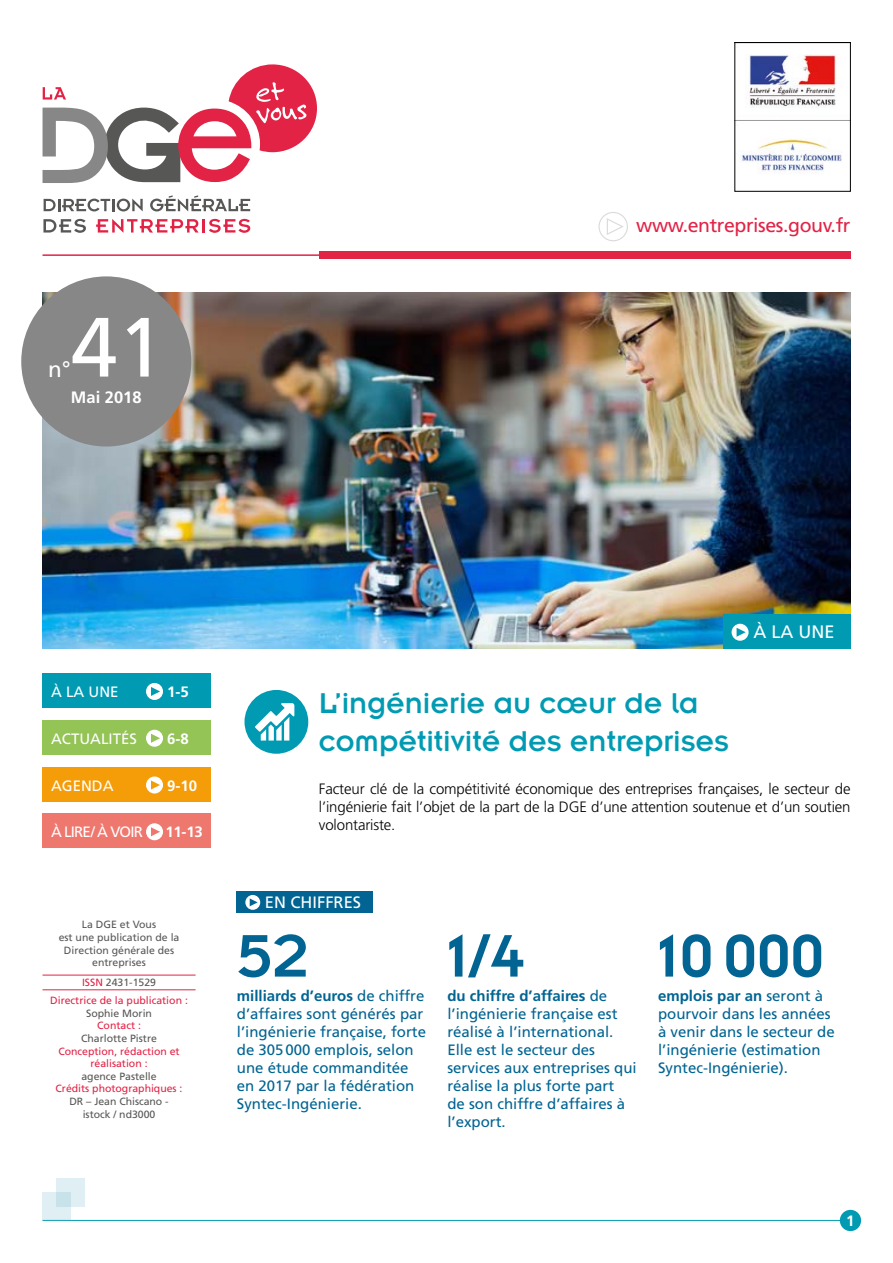
<style>
.page{position:relative;width:893px;height:1263px;background:#fff}
.page>*{position:absolute;margin:0;border:0;box-sizing:border-box;transform-origin:0 0}
.t1{font:84px "Frutiger";color:#fff}
.Chiffres{font:66px "Insignia";color:#016492}
.Titre{font:31.5px/37.8px "Insignia";color:#009bb3}
.t2{font:22.5px "Frutiger";color:#fff}
.Titre_actus{font:19.5px "Frutiger";letter-spacing:-.02em;color:#e22346}
.t3{font:18px "Frutiger";color:#fff}
.t4{font:700 16.5px "Frutiger";color:#fff}
.t5{font:16.5px "Frutiger";color:#fff}
.texte_chiffres{font:15px/18px "Frutiger";color:#016492}
.Texte{font:300 15px/18px "Frutiger";letter-spacing:-.01em;color:#000;text-align:justify}
.t6{font:15px "Frutiger";color:#fff}
.t7{font:700 15px "Frutiger";color:#fff}
.t8{font:15px "Frutiger";letter-spacing:-.06em;color:#fff}
.Titre_actus-2{font:10.5px/12.6px "Frutiger";color:#575756;text-align:center}
.Titre_actus-3{font:10.5px/12.6px "Frutiger";color:#e22346;text-align:center}
.s1{color:#e22346}
.s2{color:#575756}
.s3{font-weight:700}
</style>
<div class="page">
<img style="left:43px;top:293px;width:807px;height:355px">
<svg style="left:44px;top:199px;width:99px;height:12px"></svg>
<svg style="left:150px;top:195px;width:100px;height:16px"></svg>
<svg style="left:43px;top:219px;width:43px;height:14px"></svg>
<svg style="left:96px;top:219px;width:103px;height:14px"></svg>
<hr style="left:202px;top:219px;width:3px;height:14px;background:#e22346">
<svg style="left:209px;top:219px;width:41px;height:14px"></svg>
<svg style="left:43px;top:64px;width:274px;height:119px"></svg>
<hr style="left:43px;top:254px;width:278px;height:2px;background:#e22346">
<hr style="left:43px;top:1220px;width:797px;height:1px;background:#009bb3">
<div style="left:43px;top:674px;width:168px;height:34px;background:#009bb3"></div>
<svg style="left:146px;top:683px;width:17px;height:17px"></svg>
<div style="left:43px;top:720px;width:168px;height:34px;background:#94c356"></div>
<svg style="left:146px;top:730px;width:17px;height:17px"></svg>
<div style="left:43px;top:767px;width:168px;height:34px;background:#f59d08"></div>
<svg style="left:146px;top:776px;width:17px;height:17px"></svg>
<div style="left:43px;top:814px;width:168px;height:34px;background:#ee776e"></div>
<svg style="left:146px;top:823px;width:17px;height:17px"></svg>
<div style="left:244px;top:690px;width:64px;height:64px;background:#009bb3;border-radius:50%"></div>
<svg style="left:255px;top:703px;width:39px;height:37px"></svg>
<div style="left:237px;top:891px;width:136px;height:21px;background:#016492"></div>
<svg style="left:245px;top:895px;width:15px;height:15px"></svg>
<div style="left:319px;top:251px;width:532px;height:8px;background:#e22346"></div>
<svg style="left:43px;top:1192px;width:28px;height:29px"></svg>
<svg style="left:57px;top:1178px;width:28px;height:28px"></svg>
<div style="left:840px;top:1210px;width:21px;height:21px;background:#009bb3;border-radius:50%"></div>
<hr style="left:43px;top:975px;width:153px;height:1px;background:#e22346">
<hr style="left:43px;top:989px;width:153px;height:1px;background:#e22346">
<div style="left:723px;top:614px;width:128px;height:34px;background:#009bb3"></div>
<svg style="left:732px;top:624px;width:17px;height:17px"></svg>
<svg style="left:598px;top:212px;width:30px;height:29px"></svg>
<div style="left:21px;top:276px;width:170px;height:170px;background:#878787;border-radius:50%"></div>
<img style="left:737px;top:54px;width:112px;height:120px">
<div style="left:735px;top:42px;width:116px;height:150px;border:1px solid #000"></div>
<p class="t1" style="left:71px;top:298px;width:95px">41</p>
<p class="t4" style="left:71px;top:388px;width:72px">Mai 2018</p>
<p class="t2" style="left:48px;top:355px;width:24px">n°</p>
<p class="t4" style="left:55px;top:388px;width:105px">Octobre 2014</p>
<p class="Titre_actus" style="left:636px;top:214px;width:216px">www.entreprises.gouv.fr</p>
<p class="t6" style="left:51px;top:683px;width:69px">À LA UNE</p>
<p class="t7" style="left:167px;top:683px;width:23px">1-5</p>
<p class="t6" style="left:51px;top:730px;width:87px">ACTUALITÉS</p>
<p class="t7" style="left:167px;top:730px;width:23px">6-8</p>
<p class="t6" style="left:51px;top:776px;width:64px">AGENDA</p>
<p class="t7" style="left:167px;top:776px;width:32px">9-10</p>
<p class="t8" style="left:51px;top:823px;width:93px">À LIRE/ À VOIR</p>
<p class="t7" style="left:165px;top:823px;width:39px">11-13</p>
<p class="Titre_actus-2" style="left:59px;top:918px;width:122px">La DGE et Vous<br>est une publication de la<br>Direction générale des entreprises</p>
<p class="Titre_actus-2" style="left:82px;top:976px;width:76px"><span class="s1">ISSN</span> 2431-1529</p>
<p class="Titre_actus-3" style="left:50px;top:994px;width:139px">Directrice de la publication :<br><span class="s2">Sophie Morin</span></p>
<p class="Titre_actus-2" style="left:81px;top:1019px;width:77px"><span class="s1">Contact :<br></span>Charlotte Pistre</p>
<p class="Titre_actus-3" style="left:58px;top:1044px;width:123px">Conception, rédaction et réalisation :<br><span class="s2">agence Pastelle</span></p>
<p class="Titre_actus-2" style="left:56px;top:1082px;width:128px"><span class="s1">Crédits photographiques :<br></span>DR – Jean Chiscano - istock / nd3000</p>
<p class="t3" style="left:754px;top:622px;width:83px">À LA UNE</p>
<p class="Titre" style="left:319px;top:684px;width:411px">L’ingénierie au cœur de la compétitivité des entreprises</p>
<p class="Texte" style="left:319px;top:780px;width:533px">Facteur clé de la compétitivité économique des entreprises françaises, le secteur de l’ingénierie fait l’objet de la part de la DGE d’une attention soutenue et d’un soutien volontariste.</p>
<p class="t5" style="left:265px;top:893px;width:98px">EN CHIFFRES</p>
<p class="Chiffres" style="left:237px;top:922px;width:74px">52</p>
<p class="texte_chiffres" style="left:237px;top:986px;width:191px"><span class="s3">milliards d’euros</span> de chiffre d’affaires sont générés par l’ingénierie française, forte de 305000 emplois, selon une étude commanditée en 2017 par la fédération<br>Syntec-Ingénierie.</p>
<p class="Chiffres" style="left:447px;top:922px;width:79px">1/4</p>
<p class="texte_chiffres" style="left:447px;top:986px;width:191px"><span class="s3">du chiffre d’affaires</span> de l’ingénierie française est réalisé à l’international.<br>Elle est le secteur des services aux entreprises qui réalise la plus forte part<br>de son chiffre d’affaires à l’export.</p>
<p class="Chiffres" style="left:658px;top:922px;width:168px">10000</p>
<p class="texte_chiffres" style="left:658px;top:986px;width:178px"><span class="s3">emplois par an</span> seront à pourvoir dans les années à venir dans le secteur de l’ingénierie (estimation<br>Syntec-Ingénierie).</p>
<p class="t7" style="left:846px;top:1212px;width:10px">1</p>
</div>
